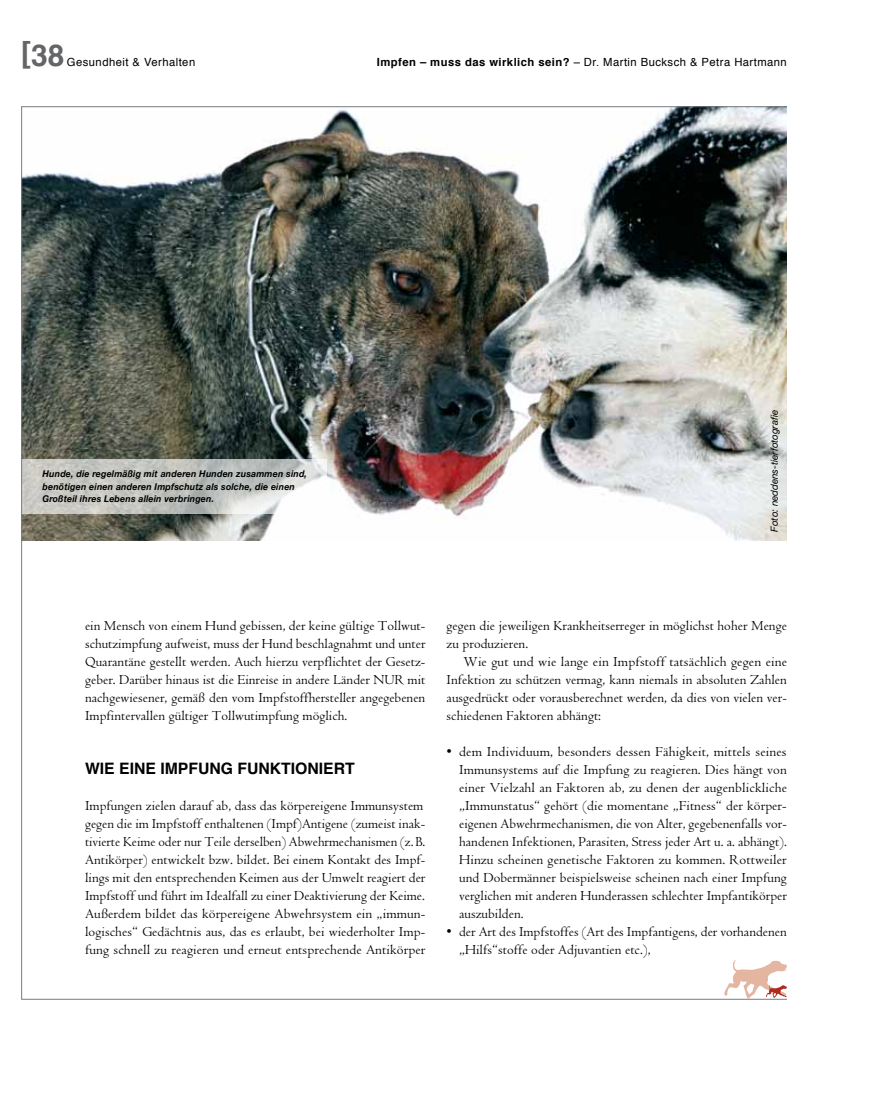
<style>
.page{position:relative;width:872px;height:1106px;background:#fff}
.page>*{position:absolute;margin:0;border:0;box-sizing:border-box;transform-origin:0 0}
.t1{font:700 30px "Helvetica";color:#646567}
.t2{font:700 15.75px "Helvetica";color:#000}
.t3{font:14.25px/18px "Centaur";letter-spacing:.005em;color:#000}
.t4{font:11.25px "Helvetica";letter-spacing:.04em;color:#000}
.t5{font:italic 9.75px "Helvetica Neue";letter-spacing:-.005em;color:#000}
.t6{font:italic 700 9.3px/12.8px "Helvetica Neue";letter-spacing:.02em;color:#000;scale:.95 1}
.s1{font-weight:700}
</style>
<div class="page">
<img style="left:23px;top:108px;width:762px;height:432px">
<svg style="left:23px;top:459px;width:303px;height:54px;background:#cacbc8"></svg>
<svg style="left:724px;top:960px;width:63px;height:39px"></svg>
<h1 class="t1" style="left:21px;top:28px;width:45px">[38</h1>
<p class="t4" style="left:67px;top:52px;width:130px">Gesundheit &amp; Verhalten</p>
<p class="t4" style="left:377px;top:52px;width:411px"><span class="s1">Impfen – muss das wirklich sein?</span> – Dr. Martin Bucksch &amp; Petra Hartmann</p>
<p class="t6" style="left:43px;top:467px;width:280px">Hunde, die regelmäßig mit anderen Hunden zusammen sind, benötigen einen anderen Impfschutz als solche, die einen<br>Großteil ihres Lebens allein verbringen.</p>
<p class="t5" style="left:768px;top:531px;width:123px;rotate:-90deg">Foto: neddens-tierfotografie</p>
<p class="t3" style="left:85px;top:617px;width:342px;text-align:justify">ein Mensch von einem Hund gebissen, der keine gültige Tollwut&shy;schutzimpfung aufweist, muss der Hund beschlagnahmt und unter Quarantäne gestellt werden. Auch hierzu verpflichtet der Gesetz&shy;geber. Darüber hinaus ist die Einreise in andere Länder NUR mit nachgewiesener, gemäß den vom Impfstoffhersteller angegebenen Impfintervallen gültiger Tollwutimpfung möglich.</p>
<p class="t2" style="left:85px;top:754px;width:271px">Wie eine Impfung funktioniert</p>
<p class="t3" style="left:85px;top:797px;width:342px">Impfungen zielen darauf ab, dass das körpereigene Immunsystem gegen die im Impfstoff enthaltenen (Impf)Antigene (zumeist inak&shy;tivierte Keime oder nur Teile derselben) Abwehrmechanismen (z. B.<br>Antikörper) entwickelt bzw. bildet. Bei einem Kontakt des Impf&shy;lings mit den entsprechenden Keimen aus der Umwelt reagiert der Impfstoff und führt im Idealfall zu einer Deaktivierung der Keime.<br>Außerdem bildet das körpereigene Abwehrsystem ein „immun&shy;logisches“ Gedächtnis aus, das es erlaubt, bei wiederholter Imp&shy;fung schnell zu reagieren und erneut entsprechende Antikörper</p>
<p class="t3" style="left:446px;top:617px;width:342px">gegen die jeweiligen Krankheitserreger in möglichst hoher Menge zu produzieren.</p>
<p class="t3" style="left:446px;top:653px;width:342px;text-align:justify;text-indent:17px">Wie gut und wie lange ein Impfstoff tatsächlich gegen eine Infektion zu schützen vermag, kann niemals in absoluten Zahlen ausgedrückt oder vorausberechnet werden, da dies von vielen ver&shy;schiedenen Faktoren abhängt:</p>
<p class="t3" style="left:459px;top:743px;width:329px;text-align:justify;text-indent:-12px">• dem Individuum, besonders dessen Fähigkeit, mittels seines Immunsystems auf die Impfung zu reagieren. Dies hängt von einer Vielzahl an Faktoren ab, zu denen der augenblickliche „Immunstatus“ gehört (die momentane „Fitness“ der körper&shy;eigenen Abwehrmechanismen, die von Alter, gegebenenfalls vor&shy;handenen Infektionen, Parasiten, Stress jeder Art u. a. abhängt).<br>Hinzu scheinen genetische Faktoren zu kommen. Rottweiler und Dobermänner beispielsweise scheinen nach einer Impfung verglichen mit anderen Hunderassen schlechter Impfantikörper auszubilden.</p>
<p class="t3" style="left:459px;top:923px;width:329px;text-indent:-12px">• der Art des Impfstoffes (Art des Impfantigens, der vorhandenen „Hilfs“stoffe oder Adjuvantien etc.),</p>
</div>
